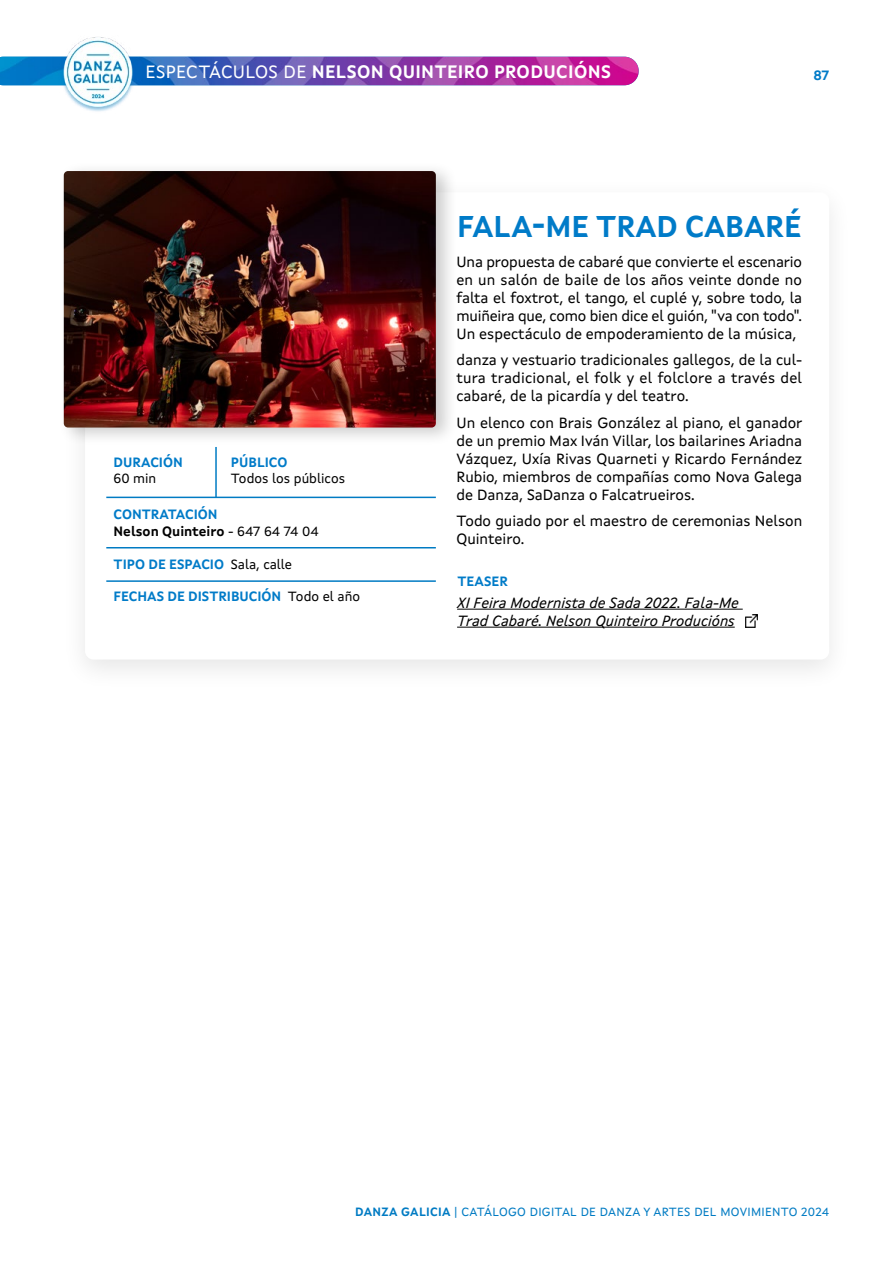
<style>
.page{position:relative;width:893px;height:1263px;background:#fff}
.page>*{position:absolute;margin:0;border:0;box-sizing:border-box;transform-origin:0 0}
.t1{font:700 30px "Xunta Sans";color:#007bc8}
.t2{font:700 18px "Xunta Sans";letter-spacing:.02em;color:#fff}
.t3{font:15px/18px "Xunta Sans";color:#000;text-align:justify}
.t4{font:italic 15px/18px "Xunta Sans";color:#000}
.t5{font:700 13.5px "Xunta Sans";color:#007bc8}
.t6{font:700 13.5px/16.5px "Xunta Sans";color:#000}
.t7{font:13.5px "Xunta Sans";color:#000}
.t8{font:12px "Xunta Sans";letter-spacing:.025em;color:#007bc3}
.s1{font-weight:400}
.s2{color:#007bc8}
.s3{font-weight:400;color:#000}
.s4{font-weight:700}
</style>
<div class="page">
<img style="left:0;top:57px;width:639px;height:28px">
<div style="left:61px;top:177px;width:792px;height:515px;background:#fbfbfb"></div>
<div style="left:85px;top:192px;width:744px;height:467px;background:#fff;border-radius:9px"></div>
<hr style="left:457px;top:609px;width:286px;height:1px;background:#000">
<hr style="left:457px;top:627px;width:278px;height:1px;background:#000">
<svg style="left:745px;top:614px;width:13px;height:13px"></svg>
<div style="left:58px;top:161px;width:400px;height:285px;background:#000;opacity:.2"></div>
<img style="left:64px;top:171px;width:372px;height:256px">
<hr style="left:106px;top:497px;width:330px;height:1px;background:#007bc3">
<hr style="left:215px;top:447px;width:2px;height:50px;background:#007bc3">
<hr style="left:106px;top:547px;width:330px;height:1px;background:#007bc3">
<hr style="left:106px;top:580px;width:330px;height:2px;background:#007bc3">
<img style="left:60px;top:37px;width:77px;height:75px">
<p class="t2" style="left:145px;top:60px;width:467px"><span class="s1">ESPECTÁCULOS DE</span> NELSON QUINTEIRO PRODUCIÓNS</p>
<p class="t5" style="left:813px;top:67px;width:17px">87</p>
<p class="t5" style="left:114px;top:454px;width:71px">DURACIÓN</p>
<p class="t7" style="left:114px;top:470px;width:44px">60 min</p>
<p class="t5" style="left:231px;top:454px;width:58px">PÚBLICO</p>
<p class="t7" style="left:231px;top:470px;width:116px">Todos los públicos</p>
<p class="t6" style="left:114px;top:506px;width:206px"><span class="s2">CONTRATACIÓN<br></span>Nelson Quinteiro <span class="s1">- 647 64 74 04</span></p>
<p class="t5" style="left:114px;top:556px;width:180px">TIPO DE ESPACIO <span class="s3">Sala, calle</span></p>
<p class="t5" style="left:114px;top:588px;width:248px">FECHAS DE DISTRIBUCIÓN <span class="s3">Todo el año</span></p>
<h1 class="t1" style="left:457px;top:208px;width:346px">FALA-ME TRAD CABARÉ</h1>
<p class="t3" style="left:456px;top:252px;width:347px">Una propuesta de cabaré que convierte el escenario en un salón de baile de los años veinte donde no falta el foxtrot, el tango, el cuplé y, sobre todo, la muiñeira que, como bien dice el guión, "va con todo".<br>Un espectáculo de empoderamiento de la música,</p>
<p class="t3" style="left:456px;top:351px;width:347px">danza y vestuario tradicionales gallegos, de la cul&shy;tura tradicional, el folk y el folclore a través del cabaré, de la picardía y del teatro.</p>
<p class="t3" style="left:456px;top:413px;width:347px">Un elenco con Brais González al piano, el ganador de un premio Max Iván Villar, los bailarines Ariadna Vázquez, Uxía Rivas Quarneti y Ricardo Fernández Rubio, miembros de compañías como Nova Galega de Danza, SaDanza o Falcatrueiros.</p>
<p class="t3" style="left:456px;top:512px;width:347px">Todo guiado por el maestro de ceremonias Nelson<br>Quinteiro.</p>
<p class="t5" style="left:457px;top:573px;width:52px">TEASER</p>
<p class="t4" style="left:457px;top:593px;width:283px">XI Feira Modernista de Sada 2022. Fala-Me<br>Trad Cabaré. Nelson Quinteiro Producións</p>
<p class="t8" style="left:355px;top:1204px;width:475px"><span class="s4">DANZA GALICIA</span> | CATÁLOGO DIGITAL DE DANZA Y ARTES DEL MOVIMIENTO 2024</p>
</div>
